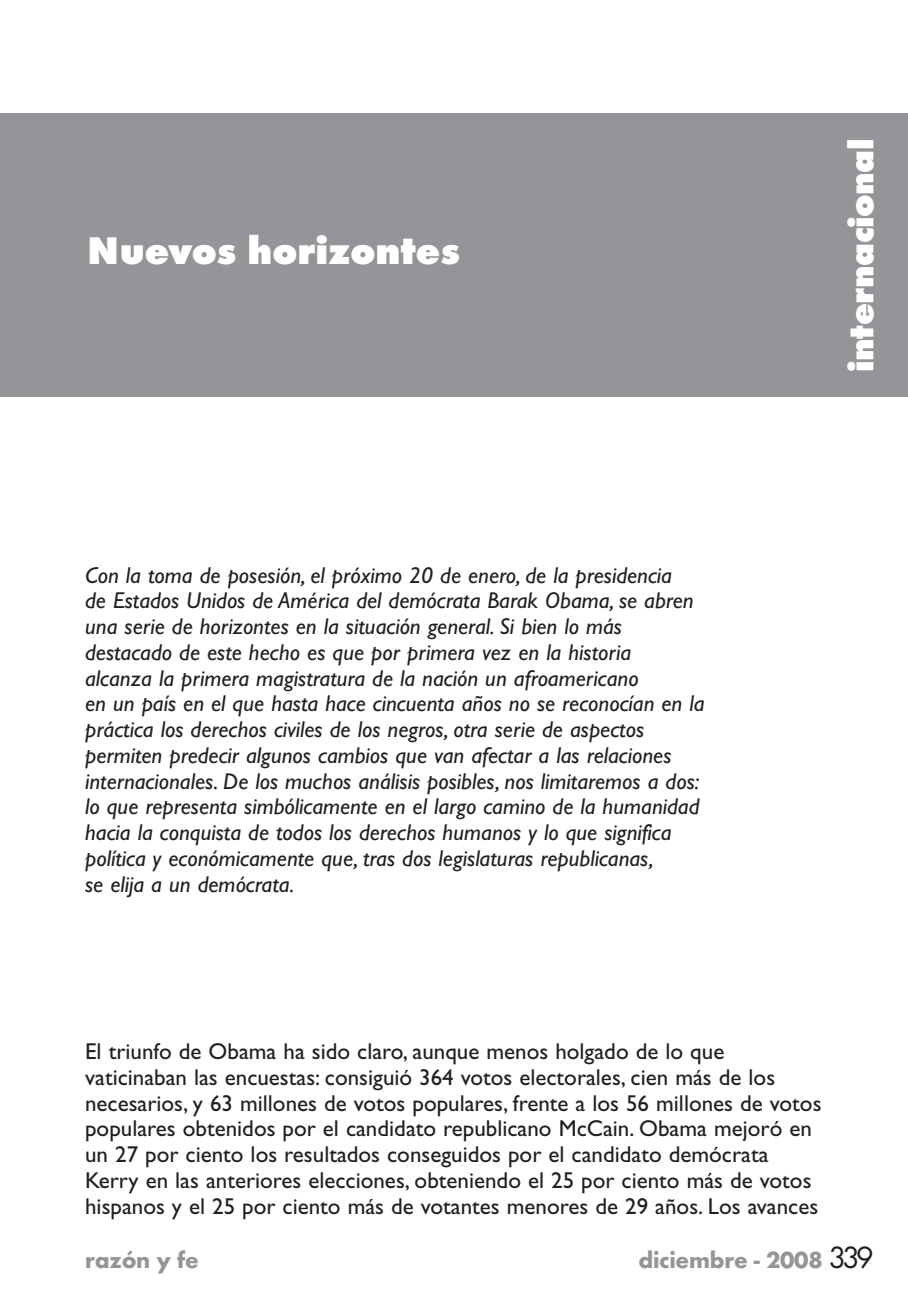
<style>
.page{position:relative;width:908px;height:1304px;background:#fff}
.page>*{position:absolute;margin:0;border:0;box-sizing:border-box;transform-origin:0 0}
.t1{font:800 40px "Futura T";color:#fff}
.t2{font:800 36px "Futura T";letter-spacing:-.015em;color:#fff}
.t3{font:700 24px "Futura T";letter-spacing:-.01em;color:#939598}
.t4{font:italic 23px/25.8px "Gill Sans";color:#231f20}
.t5{font:23px/25.8px "Gill Sans";color:#231f20}
.s1{font-weight:400;font-size:32px;color:#231f20}
</style>
<div class="page">
<div style="left:0;top:113px;width:907px;height:284px;background:#939598"></div>
<h1 class="t1" style="left:87px;top:235px;width:374px">Nuevos horizontes</h1>
<h2 class="t2" style="left:846px;top:372px;width:235px;rotate:-90deg">internacional</h2>
<p class="t4" style="left:85px;top:565px;width:620px">Con la toma de posesión, el próximo 20 de enero, de la presidencia<br>de Estados Unidos de América del demócrata Barak Obama, se abren una serie de horizontes en la situación general. Si bien lo más destacado de este hecho es que por primera vez en la historia<br>alcanza la primera magistratura de la nación un afroamericano<br>en un país en el que hasta hace cincuenta años no se reconocían en la práctica los derechos civiles de los negros, otra serie de aspectos permiten predecir algunos cambios que van afectar a las relaciones internacionales. De los muchos análisis posibles, nos limitaremos a dos: lo que representa simbólicamente en el largo camino de la humanidad hacia la conquista de todos los derechos humanos y lo que significa política y económicamente que, tras dos legislaturas republicanas,<br>se elija a un demócrata.</p>
<p class="t5" style="left:85px;top:1041px;width:737px">El triunfo de Obama ha sido claro, aunque menos holgado de lo que vaticinaban las encuestas: consiguió 364 votos electorales, cien más de los necesarios, y 63 millones de votos populares, frente a los 56 millones de votos populares obtenidos por el candidato republicano McCain. Obama mejoró en un 27 por ciento los resultados conseguidos por el candidato demócrata Kerry en las anteriores elecciones, obteniendo el 25 por ciento más de votos hispanos y el 25 por ciento más de votantes menores de 29 años. Los avances</p>
<p class="t3" style="left:85px;top:1251px;width:115px">razón y fe</p>
<p class="t3" style="left:638px;top:1251px;width:237px">diciembre - 2008 <span class="s1">339</span></p>
</div>
